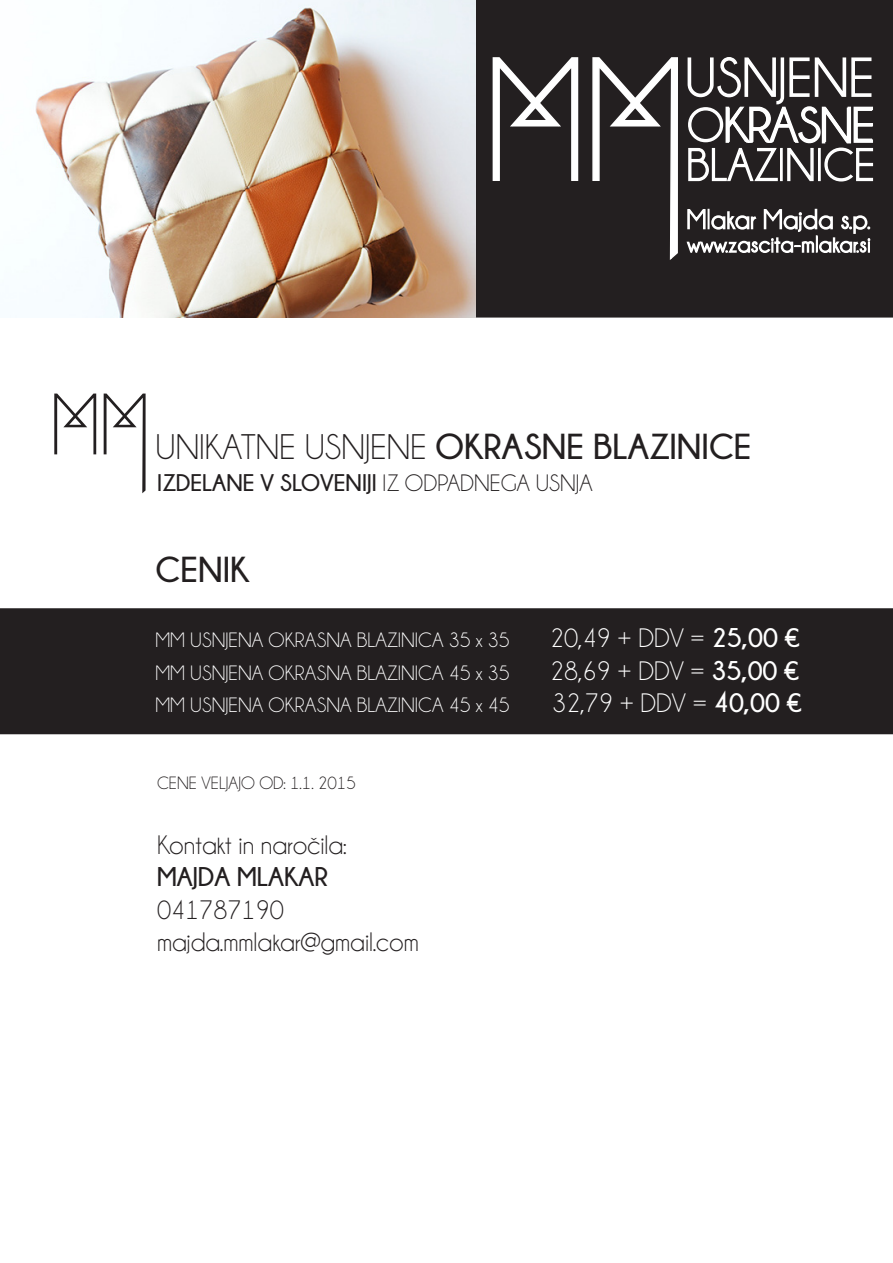
<style>
.page{position:relative;width:893px;height:1263px;background:#fff}
.page>*{position:absolute;margin:0;border:0;box-sizing:border-box;transform-origin:0 0}
.t1{font:700 36px "Champagne&Limousines";color:#231f20}
.t2{font:27px "Champagne&Limousines";color:#231f20}
.t3{font:27px "Champagne&Limousines";color:#fff}
.t4{font:700 27px "Champagne&Limousines";color:#231f20}
.t5{font:700 24px "Champagne&Limousines";color:#231f20}
.t6{font:21px "Champagne&Limousines";color:#fff}
.t7{font:18px "Champagne&Limousines";color:#231f20}
.s1{font-weight:400}
.s2{font-weight:700}
</style>
<div class="page">
<div style="left:0;top:608px;width:893px;height:126px;background:#231f20"></div>
<div style="left:475px;top:0;width:418px;height:318px;background:#231f20"></div>
<svg style="left:492px;top:56px;width:87px;height:126px"></svg>
<svg style="left:592px;top:56px;width:87px;height:206px"></svg>
<svg style="left:687px;top:56px;width:187px;height:127px"></svg>
<svg style="left:685px;top:207px;width:186px;height:48px"></svg>
<svg style="left:54px;top:394px;width:42px;height:60px"></svg>
<svg style="left:104px;top:394px;width:42px;height:99px"></svg>
<img style="left:35px;top:0;width:440px;height:318px">
<p class="t1" style="left:156px;top:426px;width:598px"><span class="s1">UNIKATNE USNJENE</span> OKRASNE BLAZINICE</p>
<p class="t5" style="left:157px;top:469px;width:437px">IZDELANE V SLOVENIJI <span class="s1">IZ ODPADNEGA USNJA</span></p>
<p class="t1" style="left:156px;top:550px;width:96px">CENIK</p>
<p class="t6" style="left:156px;top:629px;width:356px">MM USNJENA OKRASNA BLAZINICA 35 x 35</p>
<p class="t3" style="left:550px;top:624px;width:251px">20,49 + DDV = <span class="s2">25,00 €</span></p>
<p class="t6" style="left:156px;top:662px;width:356px">MM USNJENA OKRASNA BLAZINICA 45 x 35</p>
<p class="t3" style="left:550px;top:657px;width:250px">28,69 + DDV = <span class="s2">35,00 €</span></p>
<p class="t6" style="left:156px;top:694px;width:356px">MM USNJENA OKRASNA BLAZINICA 45 x 45</p>
<p class="t3" style="left:552px;top:689px;width:251px">32,79 + DDV = <span class="s2">40,00 €</span></p>
<p class="t7" style="left:157px;top:774px;width:200px">CENE VELJAJO OD: 1.1. 2015</p>
<p class="t2" style="left:157px;top:831px;width:191px">Kontakt in naročila:</p>
<p class="t4" style="left:157px;top:862px;width:173px">MAJDA MLAKAR</p>
<p class="t2" style="left:157px;top:896px;width:128px">041787190</p>
<p class="t2" style="left:157px;top:928px;width:264px">majda.mmlakar@gmail.com</p>
</div>
